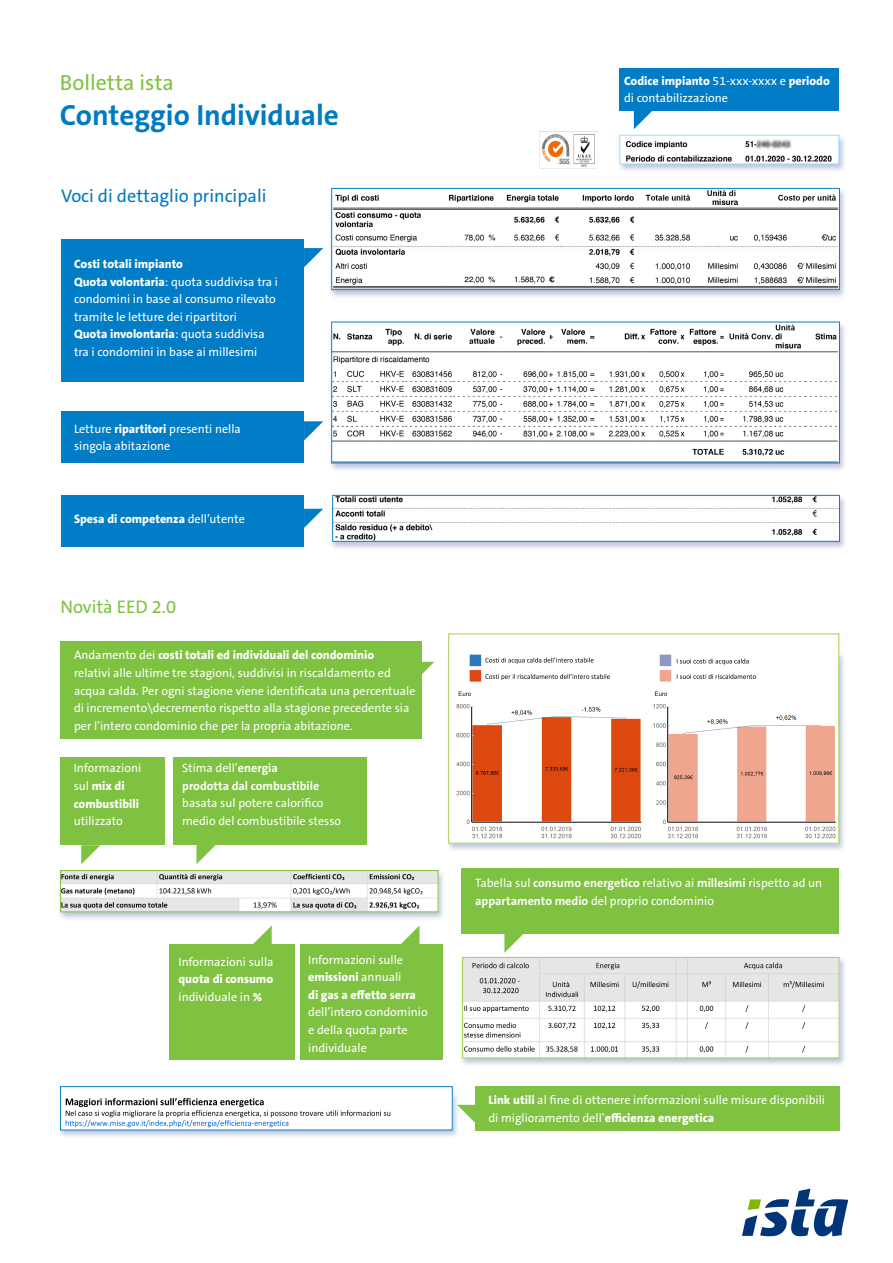
<style>
.page{position:relative;width:893px;height:1263px;background:#fff}
.page>*{position:absolute;margin:0;border:0;box-sizing:border-box;transform-origin:0 0}
.t1{font:700 29.25px "The Sans E5";color:#007ac1}
.t2{font:21.9px "The Sans E5";color:#7fc241}
.t3{font:18.3px "The Sans E5";color:#007bc1}
.t4{font:18.3px "The Sans E5";color:#7fc241}
.t5{font:12.15px/17.5px "The Sans E5";color:#fff}
.t6{font:800 12.15px/17.5px "The Sans E5";color:#fff}
.t7{font:700 12.15px/17.5px "The Sans E5";color:#fff}
.s1{font-weight:800}
.s2{font-weight:400}
.s3{font-weight:700}
</style>
<div class="page">
<div style="left:617px;top:134px;width:229px;height:39px;background:#253f8e;opacity:.3"></div>
<img style="left:622px;top:137px;width:215px;height:25px">
<div style="left:620px;top:135px;width:219px;height:29px;border:1px solid #9bdbf8"></div>
<div style="left:58px;top:1085px;width:402px;height:54px;background:#253f8e;opacity:.3"></div>
<img style="left:62px;top:1093px;width:388px;height:35px">
<div style="left:60px;top:1086px;width:392px;height:44px;border:1px solid #0d7dc2"></div>
<div style="left:620px;top:68px;width:219px;height:43px;background:#007dc6"></div>
<svg style="left:634px;top:111px;width:18px;height:18px"></svg>
<img style="left:539px;top:131px;width:59px;height:38px">
<svg style="left:742px;top:1188px;width:106px;height:48px"></svg>
<div style="left:475px;top:1086px;width:365px;height:45px;background:#7fc241"></div>
<svg style="left:457px;top:1105px;width:18px;height:19px"></svg>
<div style="left:330px;top:494px;width:517px;height:57px;background:#253f8e;opacity:.3"></div>
<img style="left:334px;top:497px;width:504px;height:42px">
<div style="left:332px;top:495px;width:508px;height:46px;border:1px solid #0d7dc2"></div>
<div style="left:329px;top:187px;width:518px;height:112px;background:#253f8e;opacity:.3"></div>
<img style="left:333px;top:190px;width:505px;height:98px">
<div style="left:331px;top:188px;width:509px;height:102px;border:1px solid #0d7dc2"></div>
<div style="left:329px;top:321px;width:518px;height:151px;background:#253f8e;opacity:.3"></div>
<img style="left:333px;top:324px;width:505px;height:137px">
<div style="left:61px;top:495px;width:243px;height:52px;background:#007dc6"></div>
<svg style="left:304px;top:509px;width:19px;height:19px"></svg>
<div style="left:460px;top:956px;width:387px;height:111px;background:#253f8e;opacity:.3"></div>
<img style="left:464px;top:959px;width:373px;height:97px">
<div style="left:462px;top:957px;width:377px;height:101px;border:1px solid #a6cf4c"></div>
<div style="left:58px;top:869px;width:387px;height:52px;background:#253f8e;opacity:.3"></div>
<img style="left:62px;top:872px;width:374px;height:38px">
<div style="left:60px;top:870px;width:378px;height:42px;border:1px solid #7fc241"></div>
<div style="left:446px;top:632px;width:400px;height:220px;background:#253f8e;opacity:.3"></div>
<img style="left:451px;top:653px;width:386px;height:188px">
<div style="left:60px;top:641px;width:362px;height:97px;background:#7fc241"></div>
<div style="left:60px;top:757px;width:105px;height:88px;background:#7fc241"></div>
<div style="left:173px;top:757px;width:193px;height:88px;background:#7fc241"></div>
<svg style="left:196px;top:845px;width:20px;height:19px"></svg>
<svg style="left:400px;top:926px;width:19px;height:19px"></svg>
<div style="left:300px;top:945px;width:143px;height:115px;background:#7fc241"></div>
<div style="left:169px;top:945px;width:126px;height:115px;background:#7fc241"></div>
<svg style="left:253px;top:925px;width:19px;height:20px"></svg>
<svg style="left:81px;top:845px;width:19px;height:19px"></svg>
<div style="left:461px;top:869px;width:378px;height:65px;background:#7fc241"></div>
<svg style="left:504px;top:934px;width:19px;height:19px"></svg>
<svg style="left:422px;top:662px;width:12px;height:12px"></svg>
<div style="left:61px;top:412px;width:243px;height:51px;background:#007dc6"></div>
<svg style="left:304px;top:421px;width:19px;height:19px"></svg>
<div style="left:61px;top:239px;width:243px;height:142px;background:#007dc6"></div>
<svg style="left:304px;top:248px;width:19px;height:19px"></svg>
<h2 class="t2" style="left:60px;top:68px;width:116px">Bolletta ista</h2>
<h1 class="t1" style="left:60px;top:97px;width:280px">Conteggio Individuale</h1>
<h3 class="t3" style="left:61px;top:184px;width:207px">Voci di dettaglio principali</h3>
<p class="t5" style="left:74px;top:255px;width:206px"><span class="s1">Costi totali impianto<br>Quota volontaria</span>: quota suddivisa tra i condomini in base al consumo rilevato tramite le letture dei ripartitori<br><span class="s1">Quota involontaria</span>: quota suddivisa tra i condomini in base ai millesimi</p>
<p class="t5" style="left:74px;top:420px;width:168px">Letture <span class="s1">ripartitori</span> presenti nella singola abitazione</p>
<p class="t6" style="left:74px;top:510px;width:172px">Spesa di competenza <span class="s2">dell’utente</span></p>
<h3 class="t4" style="left:60px;top:595px;width:117px">Novità EED 2.0</h3>
<p class="t5" style="left:74px;top:647px;width:343px">Andamento dei <span class="s1">costi totali ed individuali del condominio<br></span>relativi alle ultime tre stagioni, suddivisi in riscaldamento ed acqua calda. Per ogni stagione viene identificata una percentuale di incremento\decremento rispetto alla stagione precedente sia per l’intero condominio che per la propria abitazione.</p>
<p class="t6" style="left:74px;top:760px;width:69px"><span class="s2">Informazioni sul</span> mix di combustibili</p>
<p class="t5" style="left:74px;top:812px;width:51px">utilizzato</p>
<p class="t7" style="left:182px;top:759px;width:139px"><span class="s2">Stima dell’</span>energia prodotta dal combustibile</p>
<p class="t5" style="left:182px;top:795px;width:161px">basata sul potere calorifico medio del combustibile stesso</p>
<p class="t5" style="left:178px;top:953px;width:97px">Informazioni sulla</p>
<p class="t6" style="left:178px;top:971px;width:96px">quota di consumo <span class="s2">individuale in</span> %</p>
<p class="t6" style="left:308px;top:951px;width:109px"><span class="s2">Informazioni sulle </span>emissioni <span class="s2">annuali<br></span>di gas a effetto serra</p>
<p class="t5" style="left:308px;top:1003px;width:121px">dell’intero condominio e della quota parte individuale</p>
<p class="t5" style="left:624px;top:72px;width:207px"><span class="s1">Codice impianto</span> 51-xxx-xxxx e <span class="s1">periodo </span>di contabilizzazione</p>
<p class="t5" style="left:475px;top:874px;width:348px">Tabella sul <span class="s3">consumo energetico</span> relativo ai <span class="s3">millesimi</span> rispetto ad un <span class="s3">appartamento medio</span> del proprio condominio</p>
<p class="t5" style="left:488px;top:1091px;width:338px"><span class="s1">Link utili</span> al fine di ottenere informazioni sulle misure disponibili di miglioramento dell’<span class="s1">efficienza energetica</span></p>
</div>
